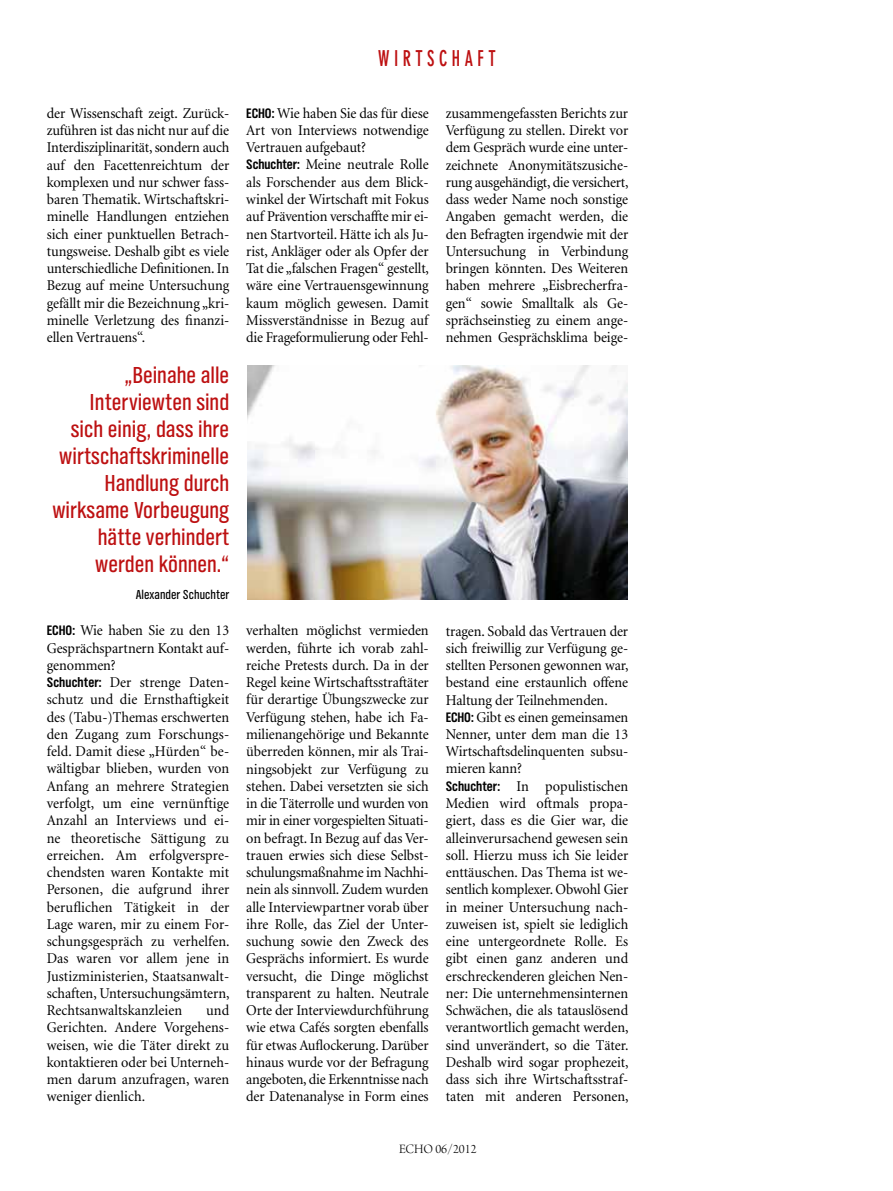
<style>
.page{position:relative;width:893px;height:1191px;background:#fff}
.page>*{position:absolute;margin:0;border:0;box-sizing:border-box;transform-origin:0 0}
.t1{font:24px/27px "TV Nord Cond EF";color:#bd1011;text-align:right}
.t2{font:700 condensed 21.6px "DIN Neuzeit Grotesk";letter-spacing:.25em;color:#bd1011;scale:.83 1}
.t3{font:15px/17.2px "Minion";letter-spacing:-.005em;color:#000;text-align:justify;scale:.95 1}
.t4{font:13.5px "TV Nord Cond EF";color:#000}
.t5{font:13.5px "Arno Pro Light Display";color:#000}
.s1{font-family:"TV Nord Cond EF";font-weight:700;font-size:14.25px}
</style>
<div class="page">
<img style="left:248px;top:365px;width:380px;height:234px">
<p class="t3" style="left:47px;top:105px;width:194px">der Wissenschaft zeigt. Zurück&shy;zuführen ist das nicht nur auf die Interdisziplinarität, sondern auch auf den Facettenreichtum der komplexen und nur schwer fass&shy;baren Thematik. Wirtschaftskri&shy;minelle Handlungen entziehen sich einer punktuellen Betrach&shy;tungsweise. Deshalb gibt es viele unterschiedliche Definitionen. In Bezug auf meine Untersuchung gefällt mir die Bezeichnung „kri&shy;minelle Verletzung des finanzi&shy;ellen Vertrauens“.</p>
<h1 class="t1" style="left:52px;top:364px;width:178px">„Beinahe alle<br>Inter viewten sind sich einig, dass ihre wirtschaftskriminelle<br>Handlung durch wirksame Vorbeugung hätte verhindert werden können.“</h1>
<p class="t4" style="left:136px;top:589px;width:95px">Alexander Schuchter</p>
<p class="t3" style="left:47px;top:623px;width:194px;text-align:left"><span class="s1">ECHO:</span> Wie haben Sie zu den 13<br>Gesprächspartnern Kontakt auf&shy;genommen?<br><span class="s1">Schuchter:</span> Der strenge Daten&shy;schutz und die Ernsthaftigkeit des (Tabu-)Themas erschwerten den Zugang zum Forschungs&shy;feld. Damit diese „Hürden“ be&shy;wältigbar blieben, wurden von<br>Anfang an mehrere Strategien verfolgt, um eine vernünftige<br>Anzahl an Interviews und ei&shy;ne theoretische Sättigung zu erreichen. Am erfolgverspre&shy;chendsten waren Kontakte mit<br>Personen, die aufgrund ihrer beruflichen Tätigkeit in der<br>Lage waren, mir zu einem For&shy;schungsgespräch zu verhelfen.<br>Das waren vor allem jene in<br>Justizministerien, Staatsanwalt&shy;schaften, Untersuchungsämtern,<br>Rechtsanwaltskanzleien</p>
<p class="t3" style="left:47px;top:1002px;width:194px;text-indent:159px">und Gerichten. Andere Vorgehens&shy;weisen, wie die Täter direkt zu kontaktieren oder bei Unterneh&shy;men darum anzufragen, waren weniger dienlich.</p>
<h2 class="t2" style="left:378px;top:46px;width:143px">WIRTSCHAFT</h2>
<p class="t3" style="left:246px;top:105px;width:194px;text-align:left"><span class="s1">ECHO:</span> Wie haben Sie das für diese<br>Art von Interviews notwendige<br>Vertrauen aufgebaut?<br><span class="s1">Schuchter:</span> Meine neutrale Rolle als Forschender aus dem Blick&shy;winkel der Wirtschaft mit Fokus auf Prävention verschaffte mir ei&shy;nen Startvorteil. Hätte ich als Ju&shy;rist, Ankläger oder als Opfer der<br>Tat die „falschen Fragen“ gestellt, wäre eine Vertrauensgewinnung kaum möglich gewesen. Damit<br>Missverständnisse in Bezug auf die Frageformulierung oder Fehl-</p>
<p class="t3" style="left:446px;top:105px;width:194px">zusammengefassten Berichts zur Verfügung zu stellen. Direkt vor dem Gespräch wurde eine unter&shy;zeichnete Anonymitätszusiche&shy;rung ausgehändigt, die versichert, dass weder Name noch sonstige Angaben gemacht werden, die den Befragten irgendwie mit der Untersuchung in Verbindung bringen könnten. Des Weiteren haben mehrere „Eisbrecherfra&shy;gen“ sowie Smalltalk als Ge&shy;sprächseinstieg zu einem ange&shy;nehmen Gesprächsklima beige-</p>
<p class="t3" style="left:246px;top:623px;width:194px">verhalten möglichst vermieden werden, führte ich vorab zahl&shy;reiche Pretests durch. Da in der Regel keine Wirtschaftsstraftäter für derartige Übungszwecke zur Verfügung stehen, habe ich Fa&shy;milienangehörige und Bekannte überreden können, mir als Trai&shy;ningsobjekt zur Verfügung zu stehen. Dabei versetzten sie sich in die Täterrolle und wurden von mir in einer vorgespielten Situati&shy;on befragt. In Bezug auf das Ver&shy;trauen erwies sich diese Selbst&shy;schulungsmaßnahme im Nachhi&shy;nein als sinnvoll. Zudem wurden alle Interviewpartner vorab über ihre Rolle, das Ziel der Unter&shy;suchung sowie den Zweck des Gesprächs informiert. Es wurde versucht, die Dinge möglichst transparent zu halten. Neutrale Orte der Interviewdurchführung wie etwa Cafés sorgten ebenfalls für etwas Auflockerung. Darüber hinaus wurde vor der Befragung angeboten, die Erkenntnisse nach der Datenanalyse in Form eines</p>
<p class="t3" style="left:446px;top:623px;width:194px;text-align:left">tragen. Sobald das Vertrauen der sich freiwillig zur Verfügung ge&shy;stellten Personen gewonnen war, bestand eine erstaunlich offene<br>Haltung der Teilnehmenden.<br><span class="s1">ECHO:</span> Gibt es einen gemeinsamen<br>Nenner, unter dem man die 13<br>Wirtschaftsdelinquenten subsu&shy;mieren kann?<br><span class="s1">Schuchter:</span> In populistischen<br>Medien wird oftmals propa&shy;giert, dass es die Gier war, die alleinverursachend gewesen sein soll. Hierzu muss ich Sie leider enttäuschen. Das Thema ist we&shy;sentlich komplexer. Obwohl Gier in meiner Untersuchung nach&shy;zuweisen ist, spielt sie lediglich eine untergeordnete Rolle. Es gibt einen ganz anderen und erschreckenderen gleichen Nen&shy;ner: Die unternehmensinternen<br>Schwächen, die als tatauslösend verantwortlich gemacht werden, sind unverändert, so die Täter.<br>Deshalb wird sogar prophezeit, dass sich ihre Wirtschaftsstraf&shy;taten mit anderen Personen,</p>
<p class="t5" style="left:399px;top:1143px;width:79px">ECHO 06/2012</p>
</div>
